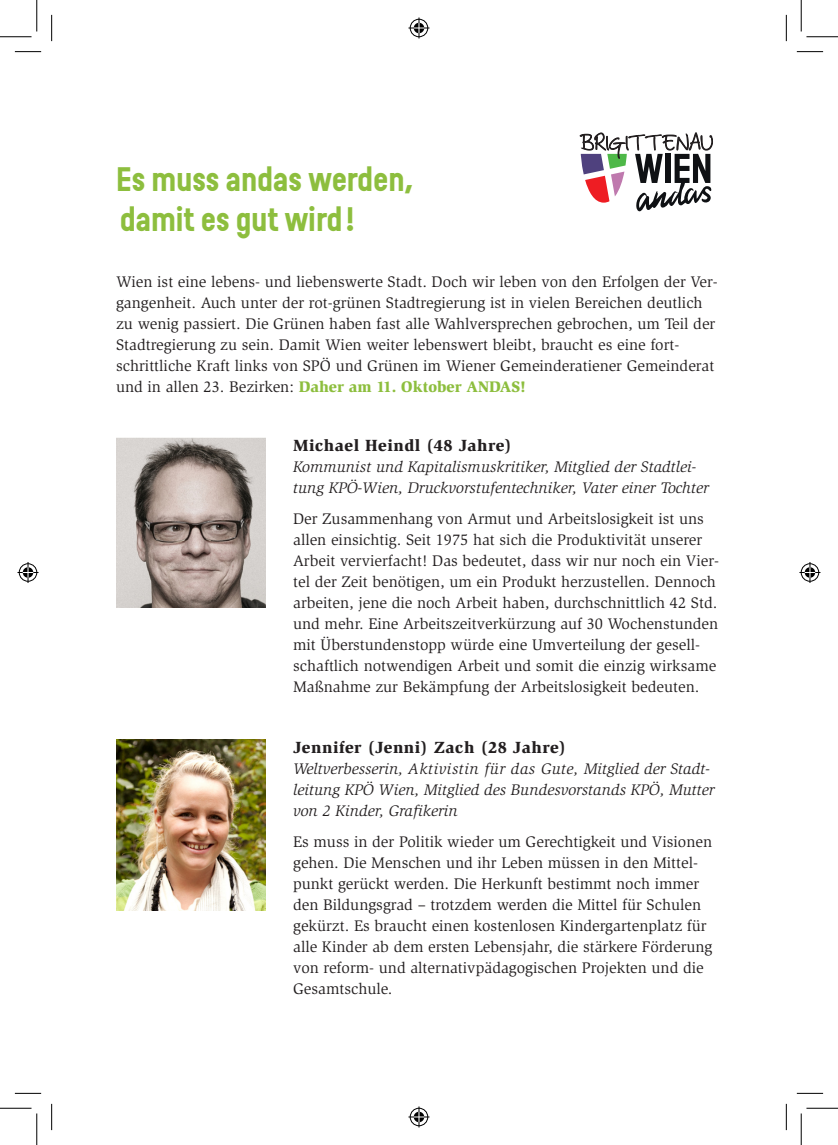
<style>
.page{position:relative;width:838px;height:1145px;background:#fff}
.page>*{position:absolute;margin:0;border:0;box-sizing:border-box;transform-origin:0 0}
.t1{font:700 29.75px/40.2px "Reglo";color:#8dbe3e}
.t2{font:17.5px "Frangipani Rose";color:#231f20}
.t3{font:900 16.62px "Slimbach LT";letter-spacing:.03em;color:#231f20}
.t4{font:15.75px/21px "Slimbach LT";color:#231f20}
.t5{font:italic 15.75px/21px "Slimbach LT";color:#231f20}
.s1{font-weight:900;color:#8dbe3e}
</style>
<div class="page">
<img style="left:116px;top:739px;width:149px;height:172px">
<img style="left:116px;top:437px;width:149px;height:171px">
<svg style="left:580px;top:132px;width:132px;height:80px"></svg>
<svg style="left:15px;top:51px;width:26px;height:1px"></svg>
<svg style="left:796px;top:51px;width:27px;height:1px"></svg>
<svg style="left:15px;top:1093px;width:26px;height:1px"></svg>
<svg style="left:796px;top:1093px;width:27px;height:1px"></svg>
<svg style="left:51px;top:15px;width:1px;height:26px"></svg>
<svg style="left:51px;top:1104px;width:1px;height:26px"></svg>
<svg style="left:786px;top:15px;width:1px;height:26px"></svg>
<svg style="left:786px;top:1104px;width:1px;height:26px"></svg>
<hr style="left:0;top:36px;width:32px;height:1px;background:#000">
<hr style="left:806px;top:36px;width:31px;height:1px;background:#000">
<hr style="left:0;top:1108px;width:32px;height:1px;background:#000">
<hr style="left:806px;top:1108px;width:31px;height:1px;background:#000">
<hr style="left:36px;top:0;width:1px;height:31px;background:#000">
<hr style="left:36px;top:1113px;width:1px;height:32px;background:#000">
<hr style="left:800px;top:0;width:1px;height:31px;background:#000">
<hr style="left:800px;top:1113px;width:1px;height:32px;background:#000">
<svg style="left:408px;top:18px;width:21px;height:21px"></svg>
<svg style="left:408px;top:1106px;width:21px;height:21px"></svg>
<svg style="left:18px;top:562px;width:21px;height:21px"></svg>
<svg style="left:799px;top:562px;width:21px;height:21px"></svg>
<p class="t2" style="left:580px;top:134px;width:135px">BRIGITTENAU</p>
<h1 class="t1" style="left:116px;top:160px;width:299px">Es muss andas werden, damit es gut wird!</h1>
<p class="t4" style="left:116px;top:271px;width:603px">Wien ist eine lebens- und liebenswerte Stadt. Doch wir leben von den Erfolgen der Ver&shy;gangenheit. Auch unter der rot-grünen Stadtregierung ist in vielen Bereichen deutlich zu wenig passiert. Die Grünen haben fast alle Wahlversprechen gebrochen, um Teil der Stadtregierung zu sein. Damit Wien weiter lebenswert bleibt, braucht es eine fort&shy;schrittliche Kraft links von SPÖ und Grünen im Wiener Gemeinderatiener Gemeinderat und in allen 23. Bezirken: <span class="s1">Daher am 11. Oktober ANDAS!</span></p>
<p class="t3" style="left:293px;top:435px;width:220px">Michael Heindl (48 Jahre)</p>
<p class="t5" style="left:293px;top:456px;width:417px">Kommunist und Kapitalismuskritiker, Mitglied der Stadtlei&shy;tung KPÖ-Wien, Druckvorstufentechniker, Vater einer Tochter</p>
<p class="t4" style="left:293px;top:508px;width:427px">Der Zusammenhang von Armut und Arbeitslosigkeit ist uns allen einsichtig. Seit 1975 hat sich die Produktivität unserer Arbeit vervierfacht! Das bedeutet, dass wir nur noch ein Vier&shy;tel der Zeit benötigen, um ein Produkt herzustellen. Dennoch arbeiten, jene die noch Arbeit haben, durchschnittlich 42 Std. und mehr. Eine Arbeitszeitverkürzung auf 30 Wochenstunden mit Überstundenstopp würde eine Umverteilung der gesell&shy;schaftlich notwendigen Arbeit und somit die einzig wirksame Maßnahme zur Bekämpfung der Arbeitslosigkeit bedeuten.</p>
<p class="t3" style="left:293px;top:737px;width:274px">Jennifer (Jenni) Zach (28 Jahre)</p>
<p class="t5" style="left:293px;top:758px;width:423px">Weltverbesserin, Aktivistin für das Gute, Mitglied der Stadt&shy;leitung KPÖ Wien, Mitglied des Bundesvorstands KPÖ, Mutter von 2 Kinder, Grafikerin</p>
<p class="t4" style="left:293px;top:831px;width:421px">Es muss in der Politik wieder um Gerechtigkeit und Visionen gehen. Die Menschen und ihr Leben müssen in den Mittel&shy;punkt gerückt werden. Die Herkunft bestimmt noch immer den Bildungsgrad – trotzdem werden die Mittel für Schulen gekürzt. Es braucht einen kostenlosen Kindergartenplatz für alle Kinder ab dem ersten Lebensjahr, die stärkere Förderung von reform- und alternativpädagogischen Projekten und die Gesamtschule.</p>
</div>
